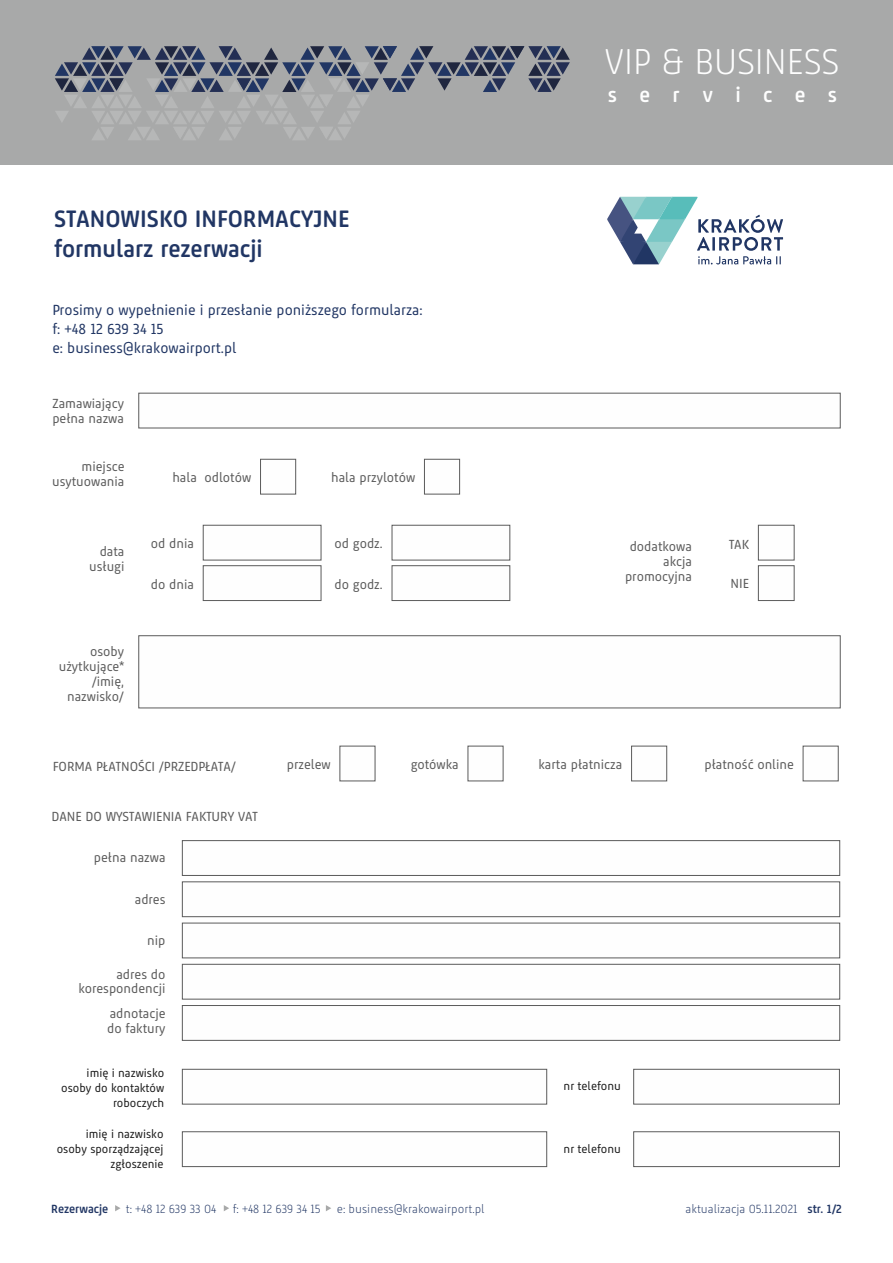
<style>
.page{position:relative;width:893px;height:1263px;background:#fff}
.page>*{position:absolute;margin:0;border:0;box-sizing:border-box;transform-origin:0 0}
.t1{font:300 36.9px "Krakow Airport";letter-spacing:-.015em;color:#fefefe}
.t2{font:700 24.45px/29.8px "Krakow Airport";color:#213664}
.t3{font:700 21.3px "Krakow Airport";letter-spacing:1.045em;color:#fefefe}
.t4{font:15px/19.4px "Krakow Airport";color:#213664}
.t5{font:13.5px/14.9px "Krakow Airport";color:#5b5b5b;text-align:right}
.t6{font:300 12.15px "Krakow Airport";color:#213664}
.t7{font:700 12.15px "Krakow Airport";color:#213664}
.t8{font:12px/15.3px "Krakow Airport";color:#1a1a1a;text-align:right}
.s1{font-weight:700}
</style>
<div class="page">
<svg style="left:758px;top:524px;width:37px;height:77px"></svg>
<div style="left:0;top:0;width:893px;height:165px;background:#a8a9a9"></div>
<svg style="left:55px;top:46px;width:515px;height:94px"></svg>
<svg style="left:607px;top:197px;width:176px;height:67px"></svg>
<svg style="left:138px;top:392px;width:703px;height:37px"></svg>
<svg style="left:138px;top:635px;width:703px;height:74px"></svg>
<svg style="left:260px;top:458px;width:36px;height:37px"></svg>
<svg style="left:202px;top:524px;width:120px;height:77px"></svg>
<svg style="left:391px;top:524px;width:120px;height:77px"></svg>
<svg style="left:424px;top:458px;width:36px;height:37px"></svg>
<svg style="left:115px;top:1205px;width:6px;height:6px"></svg>
<svg style="left:224px;top:1205px;width:5px;height:6px"></svg>
<svg style="left:326px;top:1205px;width:5px;height:6px"></svg>
<svg style="left:182px;top:840px;width:658px;height:201px"></svg>
<svg style="left:182px;top:1068px;width:365px;height:37px"></svg>
<svg style="left:182px;top:1131px;width:365px;height:36px"></svg>
<svg style="left:633px;top:1068px;width:207px;height:37px"></svg>
<svg style="left:633px;top:1131px;width:207px;height:36px"></svg>
<svg style="left:339px;top:745px;width:37px;height:37px"></svg>
<svg style="left:467px;top:745px;width:37px;height:37px"></svg>
<svg style="left:631px;top:745px;width:36px;height:37px"></svg>
<svg style="left:802px;top:745px;width:37px;height:37px"></svg>
<h2 class="t2" style="left:54px;top:206px;width:297px">STANOWISKO INFORMACYJNE formularz rezerwacji</h2>
<p class="t4" style="left:52px;top:301px;width:372px">Prosimy o wypełnienie i przesłanie poniższego formularza: f: +48 12 639 34 15<br>e: business@krakowairport.pl</p>
<p class="t5" style="left:52px;top:397px;width:73px;text-align:left">Zamawiający pełna nazwa</p>
<p class="t5" style="left:52px;top:460px;width:74px">miejsce usytuowania</p>
<p class="t5" style="left:172px;top:471px;width:80px">hala odlotów</p>
<p class="t5" style="left:331px;top:471px;width:86px">hala przylotów</p>
<h1 class="t1" style="left:605px;top:46px;width:236px">VIP &amp; BUSINESS</h1>
<h3 class="t3" style="left:608px;top:86px;width:231px">services</h3>
<p class="t5" style="left:151px;top:537px;width:45px">od dnia</p>
<p class="t5" style="left:151px;top:577px;width:45px">do dnia</p>
<p class="t5" style="left:335px;top:537px;width:50px">od godz.</p>
<p class="t5" style="left:335px;top:577px;width:50px">do godz.</p>
<p class="t5" style="left:731px;top:577px;width:20px">NIE</p>
<p class="t5" style="left:729px;top:537px;width:22px">TAK</p>
<p class="t5" style="left:89px;top:545px;width:37px">data usługi</p>
<p class="t5" style="left:625px;top:540px;width:68px">dodatkowa akcja promocyjna</p>
<p class="t5" style="left:59px;top:645px;width:67px">osoby użytkujące* /imię, nazwisko/</p>
<p class="t5" style="left:53px;top:760px;width:185px">FORMA PŁATNOŚCI /PRZEDPŁATA/</p>
<p class="t5" style="left:287px;top:758px;width:45px">przelew</p>
<p class="t5" style="left:411px;top:758px;width:50px">gotówka</p>
<p class="t5" style="left:538px;top:758px;width:85px">karta płatnicza</p>
<p class="t5" style="left:704px;top:758px;width:91px">płatność online</p>
<p class="t5" style="left:51px;top:810px;width:208px">DANE DO WYSTAWIENIA FAKTURY VAT</p>
<p class="t5" style="left:94px;top:851px;width:73px">pełna nazwa</p>
<p class="t5" style="left:135px;top:892px;width:32px">adres</p>
<p class="t5" style="left:147px;top:934px;width:20px">nip</p>
<p class="t5" style="left:78px;top:967px;width:89px">adres do korespondencji</p>
<p class="t5" style="left:107px;top:1007px;width:60px;text-align:left">adnotacje do faktury</p>
<p class="t8" style="left:61px;top:1066px;width:105px">imię i nazwisko osoby do kontaktów roboczych</p>
<p class="t8" style="left:57px;top:1127px;width:108px">imię i nazwisko osoby sporządzającej zgłoszenie</p>
<p class="t8" style="left:564px;top:1079px;width:59px">nr telefonu</p>
<p class="t8" style="left:564px;top:1142px;width:59px">nr telefonu</p>
<p class="t7" style="left:51px;top:1203px;width:58px">Rezerwacje</p>
<p class="t6" style="left:126px;top:1203px;width:92px">t: +48 12 639 33 04</p>
<p class="t6" style="left:233px;top:1203px;width:89px">f: +48 12 639 34 15</p>
<p class="t6" style="left:337px;top:1203px;width:149px">e: business@krakowairport.pl</p>
<p class="t6" style="left:686px;top:1203px;width:158px">aktualizacja 05.11.2021 <span class="s1">str. 1/2</span></p>
</div>
